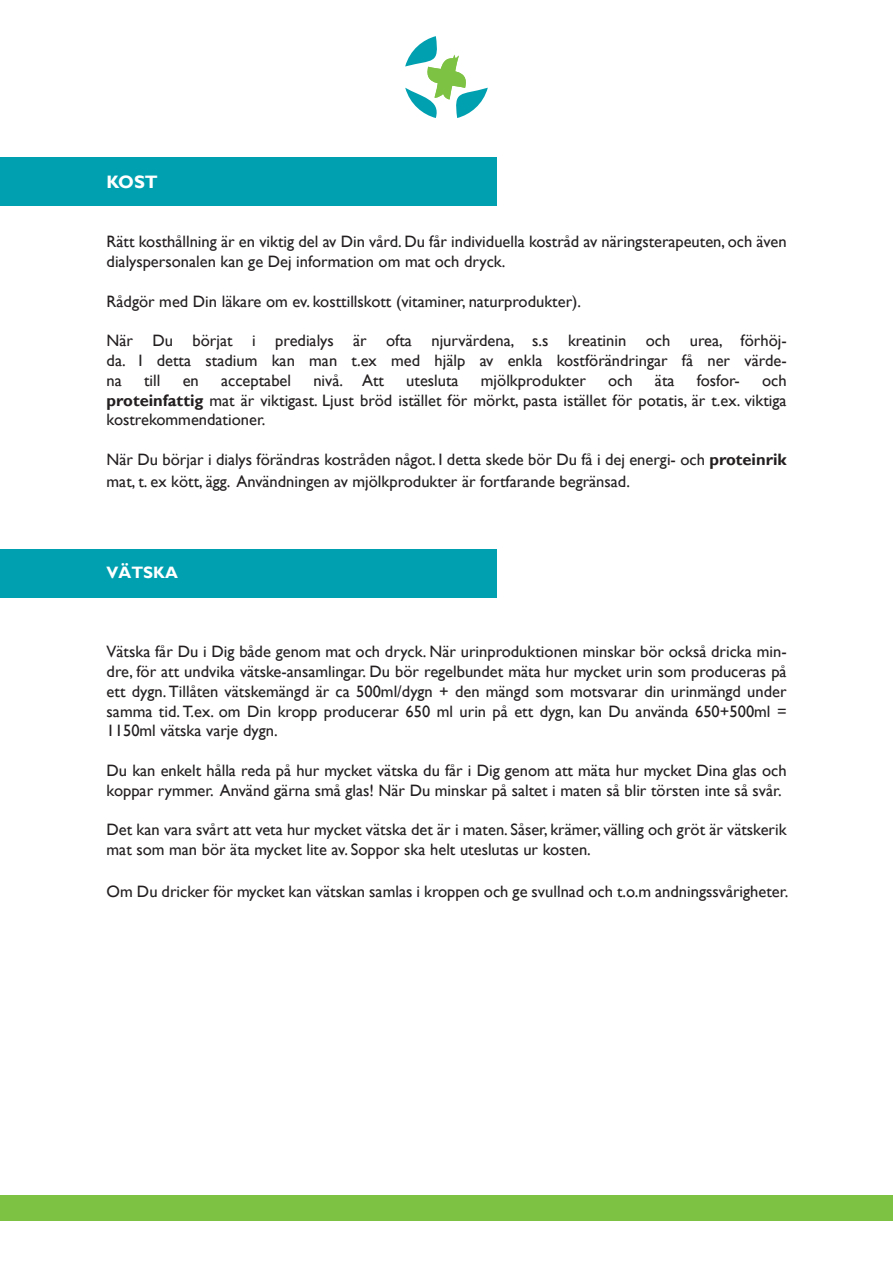
<style>
.page{position:relative;width:893px;height:1263px;background:#fff}
.page>*{position:absolute;margin:0;border:0;box-sizing:border-box;transform-origin:0 0}
.t1{font:700 18px "Gill Sans";color:#fff}
.t2{font:16.5px/19.8px "Gill Sans";color:#231f20}
.t3{font:700 16.5px "Gill Sans";color:#fff}
.s1{font-weight:700}
</style>
<div class="page">
<div style="left:0;top:1195px;width:893px;height:25px;background:#7ec243"></div>
<svg style="left:405px;top:36px;width:83px;height:82px"></svg>
<div style="left:0;top:549px;width:497px;height:48px;background:#00a0b0"></div>
<div style="left:0;top:157px;width:497px;height:49px;background:#00a0b0"></div>
<p class="t1" style="left:107px;top:171px;width:53px">KOST</p>
<p class="t2" style="left:107px;top:232px;width:682px">Rätt kosthållning är en viktig del av Din vård. Du får individuella kostråd av näringsterapeuten, och även dialyspersonalen kan ge Dej information om mat och dryck.</p>
<p class="t2" style="left:107px;top:291px;width:476px">Rådgör med Din läkare om ev. kosttillskott (vitaminer, naturprodukter).</p>
<p class="t2" style="left:107px;top:331px;width:682px;text-align:justify">När Du börjat i predialys är ofta njurvärdena, s.s kreatinin och urea, förhöj&shy;da. I detta stadium kan man t.ex med hjälp av enkla kostförändringar få ner värde&shy;na</p>
<p class="t2" style="left:144px;top:371px;width:18px">till</p>
<p class="t2" style="left:183px;top:371px;width:18px">en</p>
<p class="t2" style="left:221px;top:371px;width:71px">acceptabel</p>
<p class="t2" style="left:313px;top:371px;width:72px">nivå. Att</p>
<p class="t2" style="left:406px;top:371px;width:54px">utesluta</p>
<p class="t2" style="left:481px;top:371px;width:106px">mjölkprodukter</p>
<p class="t2" style="left:608px;top:371px;width:26px">och</p>
<p class="t2" style="left:655px;top:371px;width:21px">äta</p>
<p class="t2" style="left:697px;top:371px;width:45px">fosfor-</p>
<p class="t2" style="left:107px;top:371px;width:682px;text-align:justify;text-indent:655px">och <span class="s1">proteinfattig</span> mat är viktigast. Ljust bröd istället för mörkt, pasta istället för potatis, är t.ex. viktiga kostrekommendationer.</p>
<p class="t2" style="left:107px;top:449px;width:682px;line-height:21.6px">När Du börjar i dialys förändras kostråden något. I detta skede bör Du få i dej energi- och <span class="s1">proteinrik </span>mat, t. ex kött, ägg. Användningen av mjölkprodukter är fortfarande begränsad.</p>
<p class="t3" style="left:107px;top:562px;width:73px">VÄTSKA</p>
<p class="t2" style="left:107px;top:642px;width:682px;text-align:justify">Vätska får Du i Dig både genom mat och dryck. När urinproduktionen minskar bör också dricka min&shy;dre, för att undvika vätske-ansamlingar. Du bör regelbundet mäta hur mycket urin som produceras på ett dygn. Tillåten vätskemängd är ca 500ml/dygn + den mängd som motsvarar din urinmängd under samma tid. T.ex. om Din kropp producerar 650 ml urin på ett dygn, kan Du använda 650+500ml = 1150ml vätska varje dygn.</p>
<p class="t2" style="left:107px;top:761px;width:682px">Du kan enkelt hålla reda på hur mycket vätska du får i Dig genom att mäta hur mycket Dina glas och koppar rymmer. Använd gärna små glas! När Du minskar på saltet i maten så blir törsten inte så svår.</p>
<p class="t2" style="left:107px;top:820px;width:681px">Det kan vara svårt att veta hur mycket vätska det är i maten. Såser, krämer, välling och gröt är vätskerik mat som man bör äta mycket lite av. Soppor ska helt uteslutas ur kosten.</p>
<p class="t2" style="left:107px;top:881px;width:683px">Om Du dricker för mycket kan vätskan samlas i kroppen och ge svullnad och t.o.m andningssvårigheter.</p>
</div>
